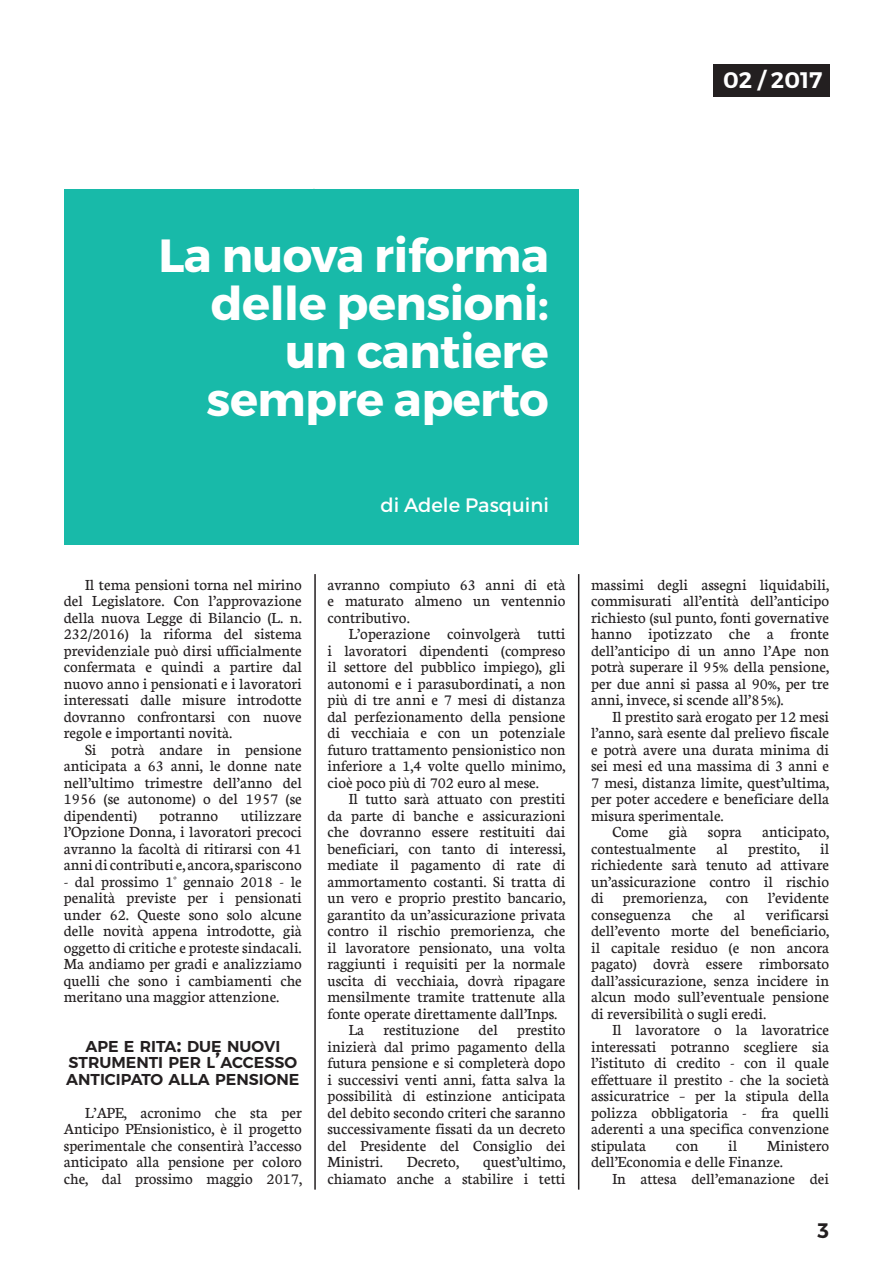
<style>
.page{position:relative;width:893px;height:1263px;background:#fff}
.page>*{position:absolute;margin:0;border:0;box-sizing:border-box;transform-origin:0 0}
.t1{font:700 46.5px/48px "Montserrat";letter-spacing:-.01em;color:#fff;text-align:right}
.t2{font:600 22.5px "Montserrat";color:#fff}
.t3{font:600 21px "Montserrat";color:#231f20}
.t4{font:19.5px "Montserrat";color:#fff}
.t5{font:16.5px/16.5px "Neuton";color:#231f20;text-align:justify}
.t6{font:600 15.75px/16.5px "Montserrat";color:#231f20;text-align:center}
.s1{font-size:22.5px}
</style>
<div class="page">
<div style="left:713px;top:64px;width:116px;height:33px;background:#231f20"></div>
<hr style="left:314px;top:574px;width:2px;height:615px;background:#231f20">
<hr style="left:314px;top:189px;width:1px;height:184px;background:#4a8c40">
<div style="left:65px;top:190px;width:514px;height:355px;background:#18baa9"></div>
<hr style="left:578px;top:574px;width:1px;height:615px;background:#231f20">
<h2 class="t2" style="left:723px;top:66px;width:101px">02 / 2017</h2>
<h1 class="t1" style="left:158px;top:233px;width:392px">La nuova riforma delle pensioni: un cantiere sempre aperto</h1>
<p class="t5" style="left:64px;top:575px;width:240px;text-indent:21px">Il tema pensioni torna nel mirino del Legislatore. Con l’approvazione della nuova Legge di Bilancio (L. n.<br>232/2016) la riforma del sistema previdenziale può dirsi ufficialmente confermata e quindi a partire dal nuovo anno i pensionati e i lavoratori interessati dalle misure introdotte dovranno confrontarsi con nuove regole e importanti novità.</p>
<p class="t5" style="left:64px;top:740px;width:240px;text-indent:21px">Si potrà andare in pensione anticipata a 63 anni, le donne nate nell’ultimo trimestre dell’anno del 1956 (se autonome) o del 1957 (se dipendenti)</p>
<p class="t5" style="left:64px;top:806px;width:240px;text-indent:177px">utilizzare l’Opzione Donna, i lavoratori precoci avranno la facoltà di ritirarsi con 41 anni di contributi e, ancora, spariscono</p>
<p class="t5" style="left:64px;top:872px;width:240px">- dal prossimo 1° gennaio 2018 - le penalità previste per i pensionati under 62. Queste sono solo alcune delle novità appena introdotte, già oggetto di critiche e proteste sindacali.<br>Ma andiamo per gradi e analizziamo quelli che sono i cambiamenti che meritano una maggior attenzione.</p>
<p class="t6" style="left:66px;top:1038px;width:235px">APE E RITA<span class="s1">:</span> DUE NUOVI<br>STRUMENTI PER L<span class="s1">’</span>ACCESSO<br>ANTICIPATO ALLA PENSIONE</p>
<p class="t5" style="left:64px;top:1103px;width:240px;text-indent:21px">L’APE, acronimo che sta per Anticipo PEnsionistico, è il progetto sperimentale che consentirà l’accesso anticipato alla pensione per coloro che, dal prossimo maggio 2017,</p>
<p class="t5" style="left:160px;top:806px;width:60px">potranno</p>
<p class="t4" style="left:380px;top:493px;width:170px">di Adele Pasquini</p>
<p class="t5" style="left:327px;top:575px;width:240px">avranno compiuto 63 anni di età e maturato almeno un ventennio contributivo.</p>
<p class="t5" style="left:327px;top:625px;width:240px;text-indent:21px">L’operazione coinvolgerà tutti i lavoratori dipendenti (compreso il settore del pubblico impiego), gli autonomi e i parasubordinati, a non più di tre anni e 7 mesi di distanza dal perfezionamento della pensione di vecchiaia e con un potenziale futuro trattamento pensionistico non inferiore a 1,4 volte quello minimo, cioè poco più di 702 euro al mese.</p>
<p class="t5" style="left:349px;top:790px;width:218px">Il tutto sarà attuato con prestiti</p>
<p class="t5" style="left:327px;top:806px;width:240px">da parte di banche e assicurazioni</p>
<p class="t5" style="left:327px;top:823px;width:240px">che dovranno essere restituiti dai</p>
<p class="t5" style="left:327px;top:839px;width:240px">beneficiari, con tanto di interessi,</p>
<p class="t5" style="left:327px;top:856px;width:240px">mediate il pagamento di rate di</p>
<p class="t5" style="left:327px;top:872px;width:240px">ammortamento costanti. Si tratta di</p>
<p class="t5" style="left:327px;top:889px;width:240px">un vero e proprio prestito bancario,</p>
<p class="t5" style="left:327px;top:905px;width:240px">garantito da un’assicurazione privata</p>
<p class="t5" style="left:327px;top:922px;width:240px">contro il rischio premorienza, che</p>
<p class="t5" style="left:327px;top:938px;width:240px">il lavoratore pensionato, una volta</p>
<p class="t5" style="left:327px;top:955px;width:240px">raggiunti i requisiti per la normale</p>
<p class="t5" style="left:327px;top:971px;width:240px">uscita di vecchiaia, dovrà ripagare</p>
<p class="t5" style="left:327px;top:988px;width:240px">mensilmente tramite trattenute alla</p>
<p class="t5" style="left:327px;top:1004px;width:232px">fonte operate direttamente dall’Inps.</p>
<p class="t5" style="left:349px;top:1021px;width:218px">La restituzione del prestito</p>
<p class="t5" style="left:327px;top:1037px;width:240px">inizierà dal primo pagamento della</p>
<p class="t5" style="left:327px;top:1054px;width:240px">futura pensione e si completerà dopo</p>
<p class="t5" style="left:327px;top:1070px;width:240px">i successivi venti anni, fatta salva la</p>
<p class="t5" style="left:327px;top:1087px;width:240px">possibilità di estinzione anticipata</p>
<p class="t5" style="left:327px;top:1103px;width:240px">del debito secondo criteri che saranno</p>
<p class="t5" style="left:327px;top:1120px;width:240px">successivamente fissati da un decreto</p>
<p class="t5" style="left:327px;top:1136px;width:240px">del Presidente del Consiglio dei</p>
<p class="t5" style="left:327px;top:1153px;width:57px">Ministri.</p>
<p class="t5" style="left:407px;top:1153px;width:53px">Decreto,</p>
<p class="t5" style="left:327px;top:1153px;width:240px;text-align:right">quest’ultimo,<br>chiamato anche a stabilire i tetti</p>
<p class="t5" style="left:591px;top:575px;width:240px">massimi degli assegni liquidabili, commisurati all’entità dell’anticipo richiesto (sul punto, fonti governative hanno ipotizzato che a fronte dell’anticipo di un anno l’Ape non potrà superare il 95% della pensione, per due anni si passa al 90%, per tre anni, invece, si scende all’85%).</p>
<p class="t5" style="left:591px;top:707px;width:240px;text-indent:21px">Il prestito sarà erogato per 12 mesi l’anno, sarà esente dal prelievo fiscale e potrà avere una durata minima di sei mesi ed una massima di 3 anni e 7 mesi, distanza limite, quest’ultima, per poter accedere e beneficiare della misura sperimentale.</p>
<p class="t5" style="left:591px;top:823px;width:240px;text-indent:21px">Come già sopra anticipato, contestualmente al prestito, il richiedente sarà tenuto ad attivare un’assicurazione contro il rischio di premorienza, con l’evidente conseguenza</p>
<p class="t5" style="left:591px;top:905px;width:240px;text-indent:175px">verificarsi dell’evento morte del beneficiario, il capitale residuo (e non ancora pagato) dovrà essere rimborsato dall’assicurazione, senza incidere in alcun modo sull’eventuale pensione di reversibilità o sugli eredi.</p>
<p class="t5" style="left:591px;top:1021px;width:240px;text-indent:21px">Il lavoratore o la lavoratrice interessati potranno scegliere sia l’istituto di credito - con il quale effettuare il prestito - che la società assicuratrice – per la stipula della polizza obbligatoria - fra quelli aderenti a una specifica convenzione stipulata</p>
<p class="t5" style="left:692px;top:905px;width:23px">che</p>
<p class="t5" style="left:734px;top:905px;width:13px">al</p>
<p class="t5" style="left:591px;top:1136px;width:240px;text-indent:176px">Ministero dell’Economia e delle Finanze.</p>
<p class="t5" style="left:612px;top:1169px;width:218px">In attesa dell’emanazione dei</p>
<p class="t5" style="left:676px;top:1136px;width:24px">con</p>
<p class="t5" style="left:728px;top:1136px;width:11px">il</p>
<p class="t3" style="left:818px;top:1218px;width:13px">3</p>
</div>
